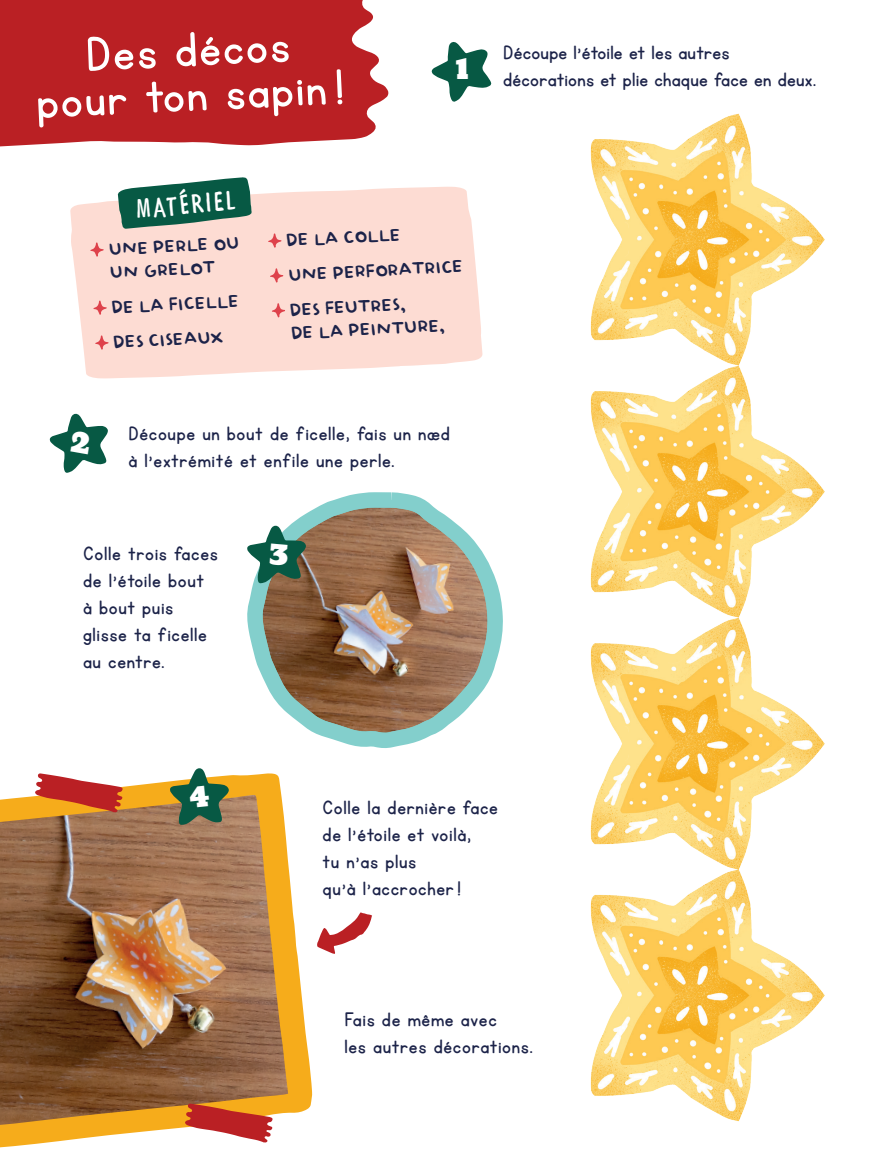
<style>
.page{position:relative;width:872px;height:1149px;background:#fff}
.page>*{position:absolute;margin:0;border:0;box-sizing:border-box;transform-origin:0 0}
.t1{font:55.35px/44.8px "KG Primary Penmanship Alt";color:#fff;text-align:center}
.t2{font:31.5px "Bevan";color:#fff}
.t3{font:28.8px "Futuramano Cond Plain";color:#fff}
.t4{font:22.5px/27px "KG Primary Penmanship Alt";color:#1c2349}
.t5{font:22.5px/27px "KG Primary Penmanship Alt";letter-spacing:-.02em;color:#1c2349}
.t6{font:20.55px/23.2px "Baby Doll";color:#1c2349}
</style>
<div class="page">
<svg style="left:431px;top:42px;width:60px;height:60px"></svg>
<svg style="left:70px;top:187px;width:412px;height:191px;background:#fddfd6"></svg>
<svg style="left:90px;top:242px;width:14px;height:15px"></svg>
<svg style="left:93px;top:300px;width:14px;height:15px"></svg>
<svg style="left:95px;top:335px;width:14px;height:14px"></svg>
<svg style="left:0;top:0;width:389px;height:147px;background:#bf3134"></svg>
<svg style="left:117px;top:177px;width:136px;height:52px;background:#498070"></svg>
<svg style="left:0;top:773px;width:313px;height:375px;background:#ac8053"></svg>
<svg style="left:247px;top:492px;width:256px;height:256px"></svg>
<svg style="left:317px;top:912px;width:55px;height:41px"></svg>
<svg style="left:35px;top:773px;width:88px;height:39px"></svg>
<svg style="left:185px;top:1103px;width:88px;height:39px"></svg>
<img style="left:590px;top:113px;width:235px;height:1009px">
<svg style="left:268px;top:233px;width:13px;height:15px"></svg>
<svg style="left:270px;top:268px;width:13px;height:14px"></svg>
<svg style="left:272px;top:303px;width:13px;height:14px"></svg>
<svg style="left:50px;top:413px;width:58px;height:60px"></svg>
<svg style="left:247px;top:525px;width:59px;height:58px"></svg>
<svg style="left:170px;top:768px;width:59px;height:56px;background:#638160"></svg>
<p class="t1" style="left:32px;top:37px;width:310px;rotate:-3deg">Des décos pour ton sapin !</p>
<p class="t3" style="left:134px;top:193px;width:102px;rotate:-5deg">MATÉRIEL</p>
<p class="t2" style="left:455px;top:50px;width:15px">1</p>
<p class="t6" style="left:108px;top:238px;width:132px;rotate:-3deg">UNE PERLE OU<br>UN GRELOT</p>
<p class="t6" style="left:111px;top:296px;width:129px;rotate:-3deg">DE LA FICELLE</p>
<p class="t6" style="left:113px;top:331px;width:111px;rotate:-3deg">DES CISEAUX</p>
<p class="t6" style="left:286px;top:229px;width:116px;rotate:-3deg">DE LA COLLE</p>
<p class="t6" style="left:288px;top:264px;width:176px;rotate:-3deg">UNE PERFORATRICE</p>
<p class="t6" style="left:289px;top:299px;width:155px;rotate:-3deg">DES FEUTRES,<br>DE LA PEINTURE,</p>
<p class="t4" style="left:128px;top:420px;width:324px">Découpe un bout de ficelle, fais un nœd à l’extrémité et enfile une perle.</p>
<p class="t4" style="left:83px;top:540px;width:137px">Colle trois faces de l’étoile bout à bout puis glisse ta ficelle au centre.</p>
<p class="t5" style="left:503px;top:40px;width:315px">Découpe l’étoile et les autres décorations et plie chaque face en deux.</p>
<p class="t4" style="left:322px;top:794px;width:178px">Colle la dernière face de l’étoile et voilà,<br>tu n’as plus<br>qu’à l’accrocher!</p>
<p class="t4" style="left:344px;top:1006px;width:190px">Fais de même avec<br>les autres décorations.</p>
</div>
